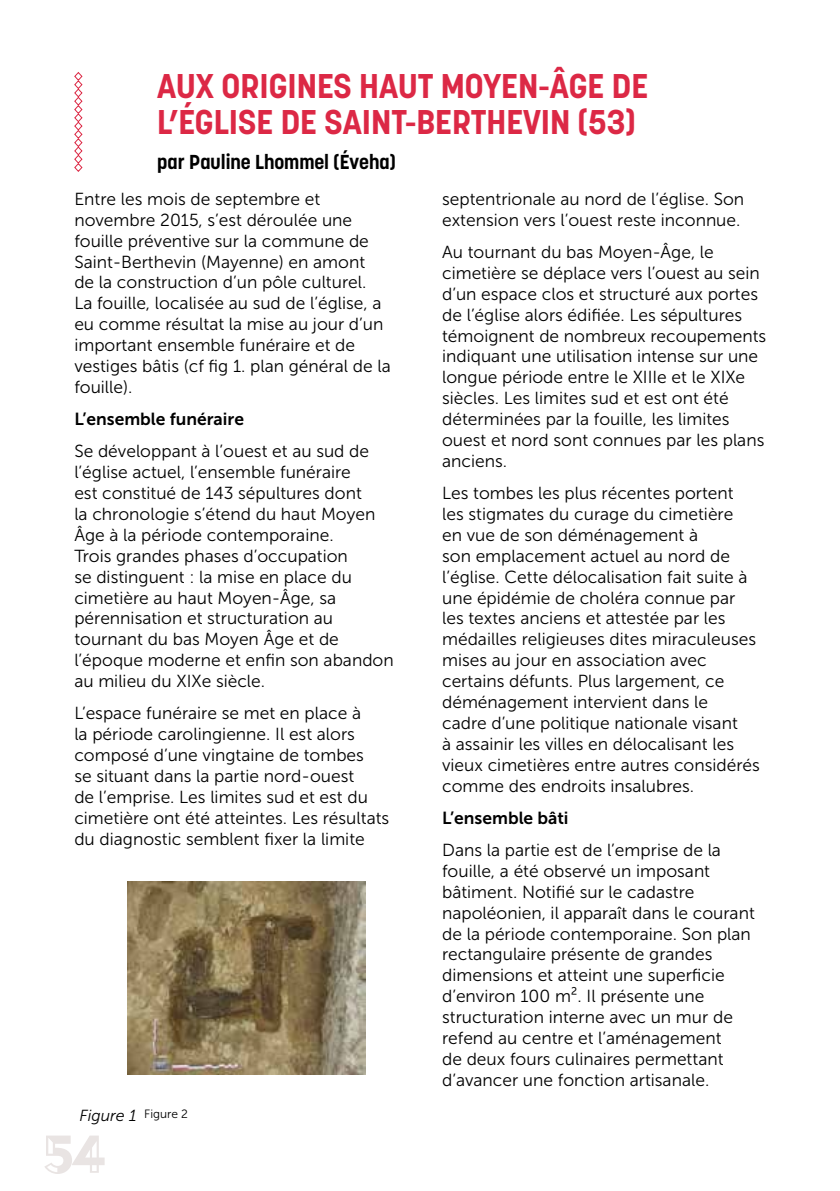
<style>
.page{position:relative;width:840px;height:1191px;background:#fff}
.page>*{position:absolute;margin:0;border:0;box-sizing:border-box;transform-origin:0 0}
.t1{font:700 34px/36px "Korolev";color:#dc2845}
.t2{font:700 20px "Korolev";color:#000}
.t3{font:17.4px/20.8px "Museo Sans 300";color:#000}
.t4{font:17.4px "Museo Sans 700";color:#000}
.t5{font:italic 16px "Museo Sans 300";color:#000}
.t6{font:12px "Museo Sans 300";color:#000}
</style>
<div class="page">
<svg style="left:45px;top:1135px;width:59px;height:39px"></svg>
<img style="left:127px;top:881px;width:238px;height:193px">
<svg style="left:74px;top:72px;width:9px;height:100px"></svg>
<h1 class="t1" style="left:157px;top:68px;width:492px">AUX ORIGINES HAUT MOYEN-ÂGE DE<br>L’ÉGLISE DE SAINT-BERTHEVIN (53)</h1>
<p class="t2" style="left:157px;top:149px;width:240px">par Pauline Lhommel (Éveha)</p>
<p class="t3" style="left:74px;top:189px;width:318px">Entre les mois de septembre et novembre 2015, s’est déroulée une fouille préventive sur la commune de Saint-Berthevin (Mayenne) en amont<br>de la construction d’un pôle culturel.<br>La fouille, localisée au sud de l’église, a eu comme résultat la mise au jour d’un important ensemble funéraire et de vestiges bâtis (cf fig 1. plan général de la fouille).</p>
<p class="t4" style="left:74px;top:409px;width:171px">L’ensemble funéraire</p>
<p class="t3" style="left:74px;top:441px;width:321px">Se développant à l’ouest et au sud de l’église actuel, l’ensemble funéraire<br>est constitué de 143 sépultures dont<br>la chronologie s’étend du haut Moyen Âge à la période contemporaine.<br>Trois grandes phases d’occupation<br>se distinguent : la mise en place du cimetière au haut Moyen-Âge, sa pérennisation et structuration au tournant du bas Moyen Âge et de l’époque moderne et enfin son abandon au milieu du XIXe siècle.</p>
<p class="t3" style="left:74px;top:703px;width:316px">L’espace funéraire se met en place à<br>la période carolingienne. Il est alors composé d’une vingtaine de tombes<br>se situant dans la partie nord-ouest<br>de l’emprise. Les limites sud et est du cimetière ont été atteintes. Les résultats du diagnostic semblent fixer la limite</p>
<p class="t5" style="left:79px;top:1107px;width:59px">Figure 1</p>
<p class="t6" style="left:144px;top:1107px;width:45px">Figure 2</p>
<p class="t3" style="left:442px;top:189px;width:303px">septentrionale au nord de l’église. Son extension vers l’ouest reste inconnue.</p>
<p class="t3" style="left:442px;top:242px;width:325px">Au tournant du bas Moyen-Âge, le cimetière se déplace vers l’ouest au sein d’un espace clos et structuré aux portes de l’église alors édifiée. Les sépultures témoignent de nombreux recoupements indiquant une utilisation intense sur une longue période entre le XIIIe et le XIXe siècles. Les limites sud et est ont été déterminées par la fouille, les limites ouest et nord sont connues par les plans anciens.</p>
<p class="t3" style="left:442px;top:483px;width:319px">Les tombes les plus récentes portent<br>les stigmates du curage du cimetière<br>en vue de son déménagement à<br>son emplacement actuel au nord de l’église. Cette délocalisation fait suite à une épidémie de choléra connue par les textes anciens et attestée par les médailles religieuses dites miraculeuses mises au jour en association avec certains défunts. Plus largement, ce déménagement intervient dans le<br>cadre d’une politique nationale visant<br>à assainir les villes en délocalisant les vieux cimetières entre autres considérés comme des endroits insalubres.</p>
<p class="t4" style="left:442px;top:808px;width:128px">L’ensemble bâti</p>
<p class="t3" style="left:442px;top:839px;width:314px">Dans la partie est de l’emprise de la fouille, a été observé un imposant bâtiment. Notifié sur le cadastre napoléonien, il apparaît dans le courant de la période contemporaine. Son plan rectangulaire présente de grandes dimensions et atteint une superficie d’environ 100 m². Il présente une structuration interne avec un mur de refend au centre et l’aménagement<br>de deux fours culinaires permettant d’avancer une fonction artisanale.</p>
</div>
